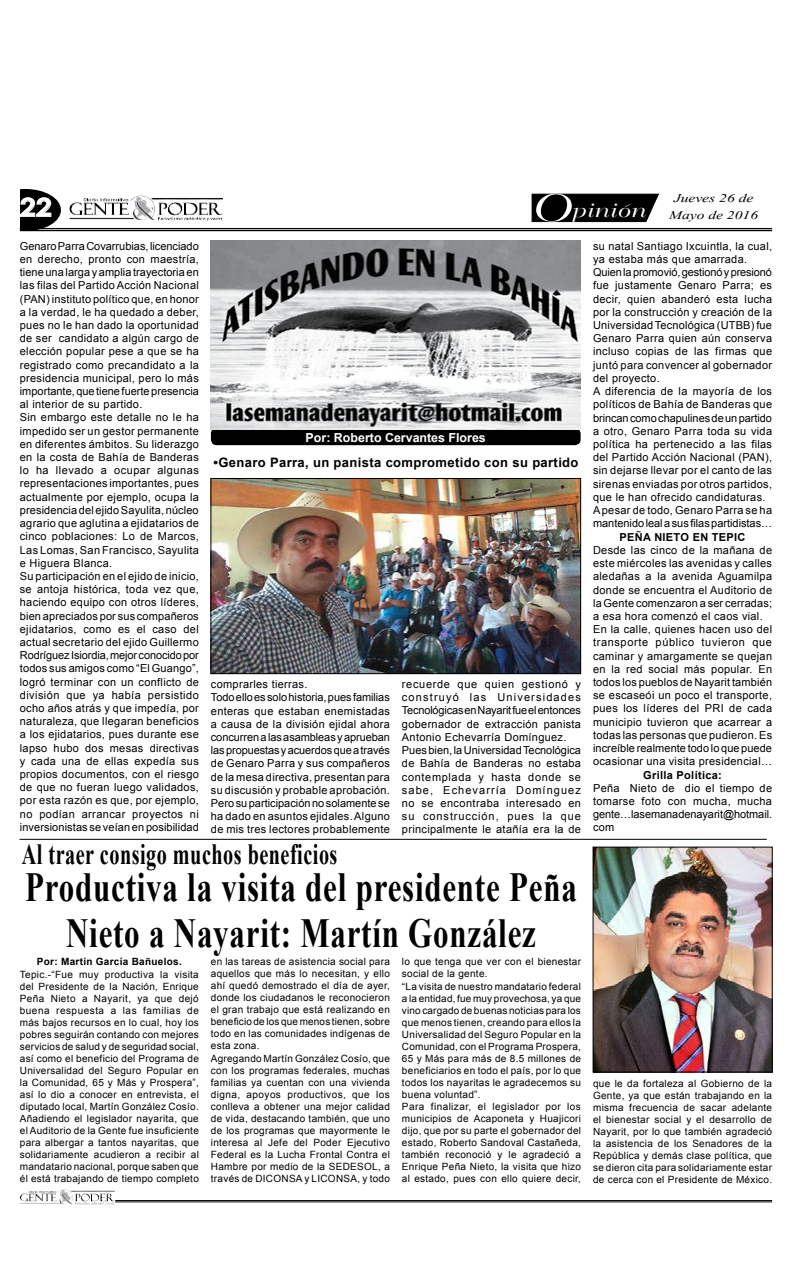
<style>
.page{position:relative;width:792px;height:1276px;background:#fff}
.page>*{position:absolute;margin:0;border:0;box-sizing:border-box;transform-origin:0 0}
.t1{font:700 41.3px/45.9px "Times New Roman";letter-spacing:.025em;color:#000;text-align:center;scale:.75 1}
.t2{font:700 29.3px "Times New Roman";letter-spacing:.025em;color:#000;scale:.69 1}
.t3{font:700 25.2px "Century Gothic";color:#fff;scale:1.14 1}
.t4{font:19.5px "Bellevue";letter-spacing:.03em;color:#fff;scale:1.27 1}
.t5{font:14.6px "Vijaya";color:#000;scale:1.32 1}
.t6{font:700 13px "Arial";letter-spacing:.03em;color:#000}
.t7{font:700 12.5px "Arial";color:#fff}
.t8{font:11px/13.2px "Arial";letter-spacing:.03em;color:#000}
.t9{font:700 11px "Arial";letter-spacing:.03em;color:#000}
.t10{font:10px/12px "Arial";letter-spacing:.03em;color:#000;text-align:justify}
.t11{font:700 10px "Arial";letter-spacing:.03em;color:#000}
</style>
<div class="page">
<hr style="left:115px;top:1200px;width:657px;height:1px;background:#000">
<hr style="left:115px;top:1201px;width:657px;height:1px;background:#000">
<img style="left:130px;top:196px;width:24px;height:20px">
<svg style="left:20px;top:189px;width:41px;height:41px;background:#454545"></svg>
<hr style="left:20px;top:228px;width:752px;height:1px;background:#000">
<hr style="left:20px;top:230px;width:752px;height:1px;background:#000">
<img style="left:58px;top:1189px;width:14px;height:13px">
<svg style="left:531px;top:193px;width:128px;height:30px;background:#2b2b2b"></svg>
<div style="left:211px;top:428px;width:370px;height:17px;background:#000;border-radius:6px"></div>
<svg style="left:305px;top:429px;width:183px;height:17px"></svg>
<img style="left:211px;top:240px;width:370px;height:189px">
<img style="left:212px;top:480px;width:367px;height:192px">
<div style="left:210px;top:478px;width:371px;height:196px;border:1px solid #000"></div>
<hr style="left:20px;top:839px;width:746px;height:1px;background:#000">
<img style="left:595px;top:848px;width:176px;height:222px">
<div style="left:593px;top:846px;width:180px;height:226px;border:1px solid #000"></div>
<h3 class="t3" style="left:20px;top:188px;width:30px">22</h3>
<h3 class="t4" style="left:571px;top:199px;width:59px">pinión</h3>
<h3 class="t5" style="left:674px;top:186px;width:62px">Jueves 26 de</h3>
<h3 class="t5" style="left:669px;top:204px;width:69px">Mayo de 2016</h3>
<p class="t8" style="left:20px;top:239px;width:181px">Genaro Parra Covarrubias, licenciado en derecho, pronto con maestría, tiene una larga y amplia trayectoria en las filas del Partido Acción Nacional (PAN) instituto político que, en honor a la verdad, le ha quedado a deber, pues no le han dado la oportunidad de ser candidato a algún cargo de elección popular pese a que se ha registrado como precandidato a la presidencia municipal, pero lo más importante, que tiene fuerte presencia al interior de su partido.<br>Sin embargo este detalle no le ha impedido ser un gestor permanente en diferentes ámbitos. Su liderazgo en la costa de Bahía de Banderas lo ha llevado a ocupar algunas representaciones importantes, pues actualmente por ejemplo, ocupa la presidencia del ejido Sayulita, núcleo agrario que aglutina a ejidatarios de cinco poblaciones: Lo de Marcos, Las Lomas, San Francisco, Sayulita e Higuera Blanca.<br>Su participación en el ejido de inicio, se antoja histórica, toda vez que, haciendo equipo con otros líderes, bien apreciados por sus compañeros ejidatarios, como es el caso del actual secretario del ejido Guillermo Rodríguez Isiordia, mejor conocido por todos sus amigos como “El Guango”, logró terminar con un conflicto de división que ya había persistido ocho años atrás y que impedía, por naturaleza, que llegaran beneficios a los ejidatarios, pues durante ese lapso hubo dos mesas directivas y cada una de ellas expedía sus propios documentos, con el riesgo de que no fueran luego validados, por esta razón es que, por ejemplo, no podían arrancar proyectos ni inversionistas se veían en posibilidad</p>
<p class="t8" style="left:593px;top:239px;width:181px">su natal Santiago Ixcuintla, la cual, ya estaba más que amarrada.<br>Quien la promovió, gestionó y presionó fue justamente Genaro Parra; es decir, quien abanderó esta lucha por la construcción y creación de la Universidad Tecnológica (UTBB) fue Genaro Parra quien aún conserva incluso copias de las firmas que juntó para convencer al gobernador del proyecto.<br>A diferencia de la mayoría de los políticos de Bahía de Banderas que brincan como chapulines de un partido a otro, Genaro Parra toda su vida política ha pertenecido a las filas del Partido Acción Nacional (PAN), sin dejarse llevar por el canto de las sirenas enviadas por otros partidos, que le han ofrecido candidaturas.<br>A pesar de todo, Genaro Parra se ha mantenido leal a sus filas partidistas…</p>
<p class="t7" style="left:306px;top:428px;width:182px">Por: Roberto Cervantes Flores</p>
<p class="t6" style="left:213px;top:453px;width:367px">•Genaro Parra, un panista comprometido con su partido</p>
<p class="t9" style="left:620px;top:529px;width:127px">PEÑA NIETO EN TEPIC</p>
<p class="t8" style="left:593px;top:543px;width:181px">Desde las cinco de la mañana de este miércoles las avenidas y calles aledañas a la avenida Aguamilpa donde se encuentra el Auditorio de la Gente comenzaron a ser cerradas; a esa hora comenzó el caos vial.<br>En la calle, quienes hacen uso del transporte público tuvieron que caminar y amargamente se quejan en la red social más popular. En todos los pueblos de Nayarit también se escaseói un poco el transporte, pues los líderes del PRI de cada municipio tuvieron que acarrear a todas las personas que pudieron. Es increíble realmente todo lo que puede ocasionar una visita presidencial…</p>
<p class="t9" style="left:643px;top:767px;width:80px">Grilla Política:</p>
<p class="t8" style="left:593px;top:781px;width:181px;text-align:justify">Peña Nieto de dio el tiempo de tomarse foto con mucha, mucha gente…lasemanadenayarit@hotmail. com</p>
<p class="t8" style="left:211px;top:677px;width:181px">comprarles tierras.<br>Todo ello es solo historia, pues familias enteras que estaban enemistadas a causa de la división ejidal ahora concurren a las asambleas y aprueban las propuestas y acuerdos que a través de Genaro Parra y sus compañeros de la mesa directiva, presentan para su discusión y probable aprobación.<br>Pero su participación no solamente se ha dado en asuntos ejidales. Alguno de mis tres lectores probablemente</p>
<p class="t8" style="left:402px;top:677px;width:181px">recuerde que quien gestionó y construyó las Universidades<br>Tecnológicas en Nayarit fue el entonces gobernador de extracción panista<br>Antonio Echevarría Domínguez.<br>Pues bien, la Universidad Tecnológica de Bahía de Banderas no estaba contemplada y hasta donde se sabe, Echevarría Domínguez no se encontraba interesado en su construcción, pues la que principalmente le atañía era la de</p>
<h2 class="t2" style="left:22px;top:833px;width:459px">Al traer consigo muchos beneficios</h2>
<h1 class="t1" style="left:25px;top:862px;width:737px">Productiva la visita del presidente Peña<br>Nieto a Nayarit: Martín González</h1>
<p class="t11" style="left:37px;top:955px;width:146px">Por: Martín García Bañuelos.</p>
<p class="t10" style="left:20px;top:968px;width:181px">Tepic.-“Fue muy productiva la visita del Presidente de la Nación, Enrique Peña Nieto a Nayarit, ya que dejó buena respuesta a las familias de más bajos recursos en lo cual, hoy los pobres seguirán contando con mejores servicios de salud y de seguridad social, así como el beneficio del Programa de Universalidad del Seguro Popular en la Comunidad, 65 y Más y Prospera”, así lo dio a conocer en entrevista, el diputado local, Martín González Cosío.<br>Añadiendo el legislador nayarita, que el Auditorio de la Gente fue insuficiente para albergar a tantos nayaritas, que solidariamente acudieron a recibir al mandatario nacional, porque saben que él está trabajando de tiempo completo</p>
<p class="t10" style="left:211px;top:956px;width:181px;text-align:left">en las tareas de asistencia social para aquellos que más lo necesitan, y ello ahí quedó demostrado el día de ayer, donde los ciudadanos le reconocieron el gran trabajo que está realizando en beneficio de los que menos tienen, sobre todo en las comunidades indígenas de esta zona.<br>Agregando Martín González Cosío, que con los programas federales, muchas familias ya cuentan con una vivienda digna, apoyos productivos, que los conlleva a obtener una mejor calidad de vida, destacando también, que uno de los programas que mayormente le interesa al Jefe del Poder Ejecutivo Federal es la Lucha Frontal Contra el Hambre por medio de la SEDESOL, a través de DICONSA y LICONSA, y todo</p>
<p class="t10" style="left:402px;top:956px;width:181px;text-align:left">lo que tenga que ver con el bienestar social de la gente.<br>“La visita de nuestro mandatario federal a la entidad, fue muy provechosa, ya que vino cargado de buenas noticias para los que menos tienen, creando para ellos la Universalidad del Seguro Popular en la Comunidad, con el Programa Prospera, 65 y Más para más de 8.5 millones de beneficiarios en todo el país, por lo que todos los nayaritas le agradecemos su buena voluntad”.<br>Para finalizar, el legislador por los municipios de Acaponeta y Huajicori dijo, que por su parte el gobernador del estado, Roberto Sandoval Castañeda, también reconoció y le agradeció a Enrique Peña Nieto, la visita que hizo al estado, pues con ello quiere decir,</p>
<p class="t10" style="left:593px;top:1077px;width:181px">que le da fortaleza al Gobierno de la Gente, ya que están trabajando en la misma frecuencia de sacar adelante el bienestar social y el desarrollo de Nayarit, por lo que también agradeció la asistencia de los Senadores de la República y demás clase política, que se dieron cita para solidariamente estar de cerca con el Presidente de México.</p>
</div>
